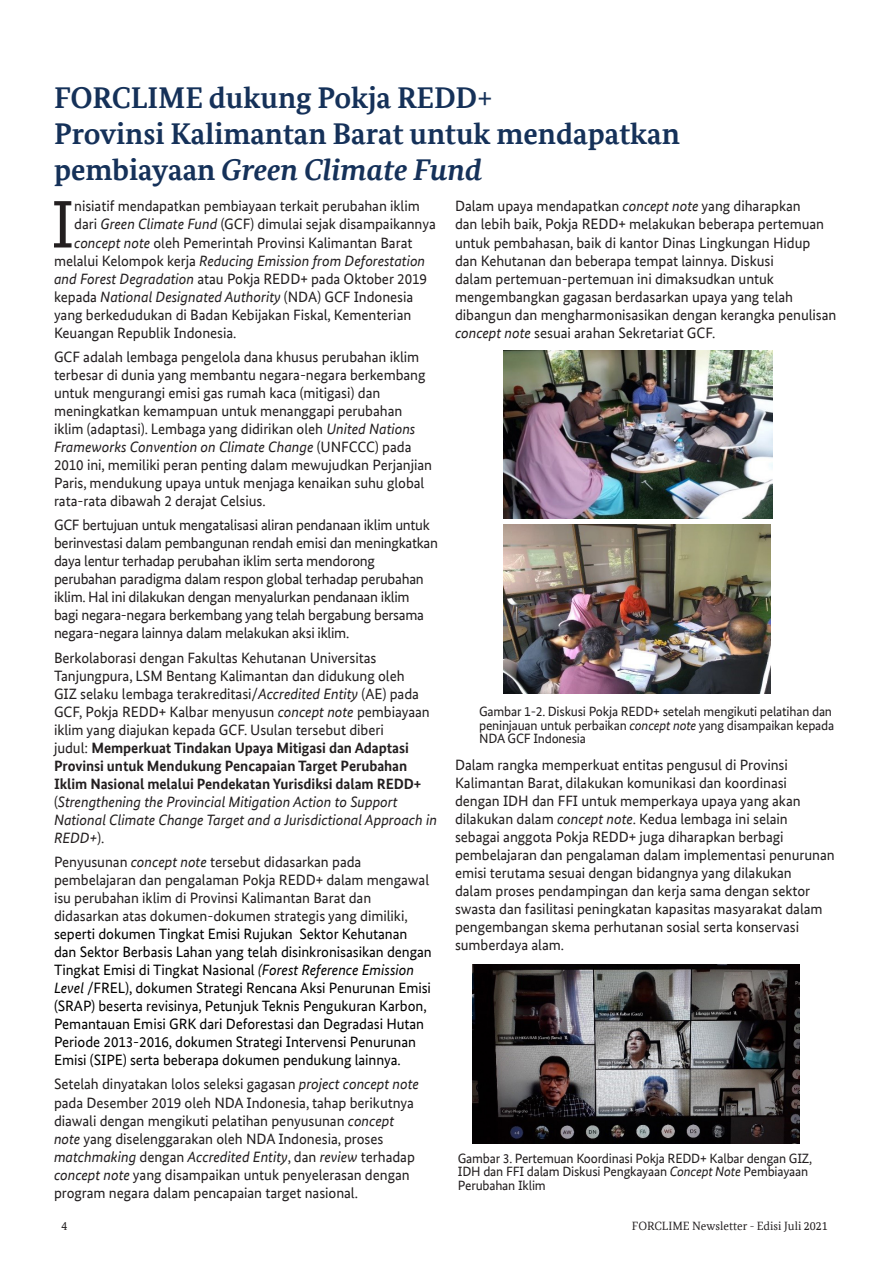
<style>
.page{position:relative;width:893px;height:1263px;background:#fff}
.page>*{position:absolute;margin:0;border:0;box-sizing:border-box;transform-origin:0 0}
.t1{font:67.2px "Bundes Sans Office";color:#231f20}
.Header_01{font:700 30px/36px "Bundes Serif Office";color:#153159}
.t2{font:15px/18px "Bundes Sans Office";letter-spacing:-.005em;color:#231f20}
.t3{font:15px/18px "Bundes Sans Office";letter-spacing:-.005em;color:#000}
.t4{font:italic 15px "Bundes Sans Office";letter-spacing:-.005em;color:#231f20}
.Normal__Web{font:13.5px/13.5px "Bundes Sans Office";letter-spacing:-.015em;color:#231f20}
.Headline_Text{font:12px "Bundes Serif Office";color:#231f20}
.s1{font-style:italic}
.s2{font-style:normal}
.s3{font-weight:700}
.s4{color:#231f20}
.s5{font-style:italic;color:#231f20}
</style>
<div class="page">
<img style="left:503px;top:350px;width:269px;height:168px">
<img style="left:503px;top:524px;width:268px;height:170px">
<img style="left:472px;top:964px;width:327px;height:179px">
<p class="Header_01" style="left:54px;top:80px;width:627px">FORCLIME dukung Pokja REDD+<br>Provinsi Kalimantan Barat untuk mendapatkan pembiayaan <span class="s1">Green Climate Fund</span></p>
<p class="t1" style="left:51px;top:186px;width:25px">I</p>
<p class="t2" style="left:74px;top:197px;width:347px">nisiatif mendapatkan pembiayaan terkait perubahan iklim</p>
<p class="t2" style="left:74px;top:215px;width:363px">dari <span class="s1">Green Climate Fund</span> (GCF) dimulai sejak disampaikannya</p>
<p class="t2" style="left:74px;top:233px;width:340px"><span class="s1">concept note</span> oleh Pemerintah Provinsi Kalimantan Barat</p>
<p class="t4" style="left:54px;top:252px;width:373px"><span class="s2">melalui Kelompok kerja</span> Reducing Emission from Deforestation</p>
<p class="t2" style="left:54px;top:269px;width:375px"><span class="s1">and Forest Degradation</span> atau Pokja REDD+ pada Oktober 2019</p>
<p class="t4" style="left:54px;top:288px;width:361px"><span class="s2">kepada</span> National Designated Authority <span class="s2">(NDA) GCF Indonesia</span></p>
<p class="t2" style="left:54px;top:305px;width:359px">yang berkedudukan di Badan Kebijakan Fiskal, Kementerian</p>
<p class="t2" style="left:54px;top:323px;width:184px">Keuangan Republik Indonesia.</p>
<p class="t2" style="left:54px;top:348px;width:380px">GCF adalah lembaga pengelola dana khusus perubahan iklim terbesar di dunia yang membantu negara-negara berkembang untuk mengurangi emisi gas rumah kaca (mitigasi) dan meningkatkan kemampuan untuk menanggapi perubahan iklim (adaptasi). Lembaga yang didirikan oleh <span class="s1">United Nations Frameworks Convention on Climate Change</span> (UNFCCC) pada 2010 ini, memiliki peran penting dalam mewujudkan Perjanjian Paris, mendukung upaya untuk menjaga kenaikan suhu global rata-rata dibawah 2 derajat Celsius.</p>
<p class="t2" style="left:54px;top:516px;width:385px">GCF bertujuan untuk mengatalisasi aliran pendanaan iklim untuk berinvestasi dalam pembangunan rendah emisi dan meningkatkan daya lentur terhadap perubahan iklim serta mendorong perubahan paradigma dalam respon global terhadap perubahan iklim. Hal ini dilakukan dengan menyalurkan pendanaan iklim bagi negara-negara berkembang yang telah bergabung bersama negara-negara lainnya dalam melakukan aksi iklim.</p>
<p class="t2" style="left:54px;top:648px;width:384px">Berkolaborasi dengan Fakultas Kehutanan Universitas Tanjungpura, LSM Bentang Kalimantan dan didukung oleh<br>GIZ selaku lembaga terakreditasi/<span class="s1">Accredited Entity</span> (AE) pada GCF, Pokja REDD+ Kalbar menyusun <span class="s1">concept note</span> pembiayaan iklim yang diajukan kepada GCF. Usulan tersebut diberi<br>judul: <span class="s3">Memperkuat Tindakan Upaya Mitigasi dan Adaptasi Provinsi untuk Mendukung Pencapaian Target Perubahan Iklim Nasional melalui Pendekatan Yurisdiksi dalam REDD+ </span>(<span class="s1">Strengthening the Provincial Mitigation Action to Support National Climate Change Target and a Jurisdictional Approach in REDD+</span>).</p>
<p class="t3" style="left:54px;top:853px;width:379px"><span class="s4">Penyusunan</span> <span class="s5">concept note</span> <span class="s4">tersebut didasarkan pada pembelajaran dan pengalaman Pokja REDD+ dalam mengawal isu perubahan iklim di Provinsi Kalimantan Barat dan didasarkan atas dokumen-dokumen strategis yang dimiliki, </span>seperti dokumen Tingkat Emisi Rujukan Sektor Kehutanan dan Sektor Berbasis Lahan yang telah disinkronisasikan dengan Tingkat Emisi di Tingkat Nasional <span class="s1">(Forest Reference Emission Level</span> /FREL), dokumen Strategi Rencana Aksi Penurunan Emisi (SRAP) beserta revisinya, Petunjuk Teknis Pengukuran Karbon, Pemantauan Emisi GRK dari Deforestasi dan Degradasi Hutan Periode 2013-2016, dokumen Strategi Intervensi Penurunan Emisi (SIPE) serta beberapa dokumen pendukung lainnya.</p>
<p class="t2" style="left:54px;top:1075px;width:366px">Setelah dinyatakan lolos seleksi gagasan <span class="s1">project concept note </span>pada Desember 2019 oleh NDA Indonesia, tahap berikutnya diawali dengan mengikuti pelatihan penyusunan <span class="s1">concept note</span> yang diselenggarakan oleh NDA Indonesia, proses <span class="s1">matchmaking</span> dengan <span class="s1">Accredited Entity</span>, dan <span class="s1">review</span> terhadap <span class="s1">concept note</span> yang disampaikan untuk penyelerasan dengan program negara dalam pencapaian target nasional.</p>
<p class="t2" style="left:455px;top:197px;width:383px">Dalam upaya mendapatkan <span class="s1">concept note</span> yang diharapkan<br>dan lebih baik, Pokja REDD+ melakukan beberapa pertemuan untuk pembahasan, baik di kantor Dinas Lingkungan Hidup dan Kehutanan dan beberapa tempat lainnya. Diskusi<br>dalam pertemuan-pertemuan ini dimaksudkan untuk mengembangkan gagasan berdasarkan upaya yang telah dibangun dan mengharmonisasikan dengan kerangka penulisan <span class="s1">concept note</span> sesuai arahan Sekretariat GCF.</p>
<p class="Normal__Web" style="left:479px;top:705px;width:357px">Gambar 1-2. Diskusi Pokja REDD+ setelah mengikuti pelatihan dan peninjauan untuk perbaikan <span class="s1">concept note</span> yang disampaikan kepada<br>NDA GCF Indonesia</p>
<p class="t2" style="left:455px;top:756px;width:381px">Dalam rangka memperkuat entitas pengusul di Provinsi Kalimantan Barat, dilakukan komunikasi dan koordinasi dengan IDH dan FFI untuk memperkaya upaya yang akan dilakukan dalam <span class="s1">concept note</span>. Kedua lembaga ini selain sebagai anggota Pokja REDD+ juga diharapkan berbagi pembelajaran dan pengalaman dalam implementasi penurunan emisi terutama sesuai dengan bidangnya yang dilakukan<br>dalam proses pendampingan dan kerja sama dengan sektor swasta dan fasilitasi peningkatan kapasitas masyarakat dalam pengembangan skema perhutanan sosial serta konservasi sumberdaya alam.</p>
<p class="Normal__Web" style="left:458px;top:1151px;width:356px">Gambar 3. Pertemuan Koordinasi Pokja REDD+ Kalbar dengan GIZ,<br>IDH dan FFI dalam Diskusi Pengkayaan <span class="s1">Concept Note</span> Pembiayaan<br>Perubahan Iklim</p>
<p class="Headline_Text" style="left:62px;top:1219px;width:7px">4</p>
<p class="Headline_Text" style="left:632px;top:1219px;width:198px">FORCLIME Newsletter - Edisi Juli 2021</p>
</div>
